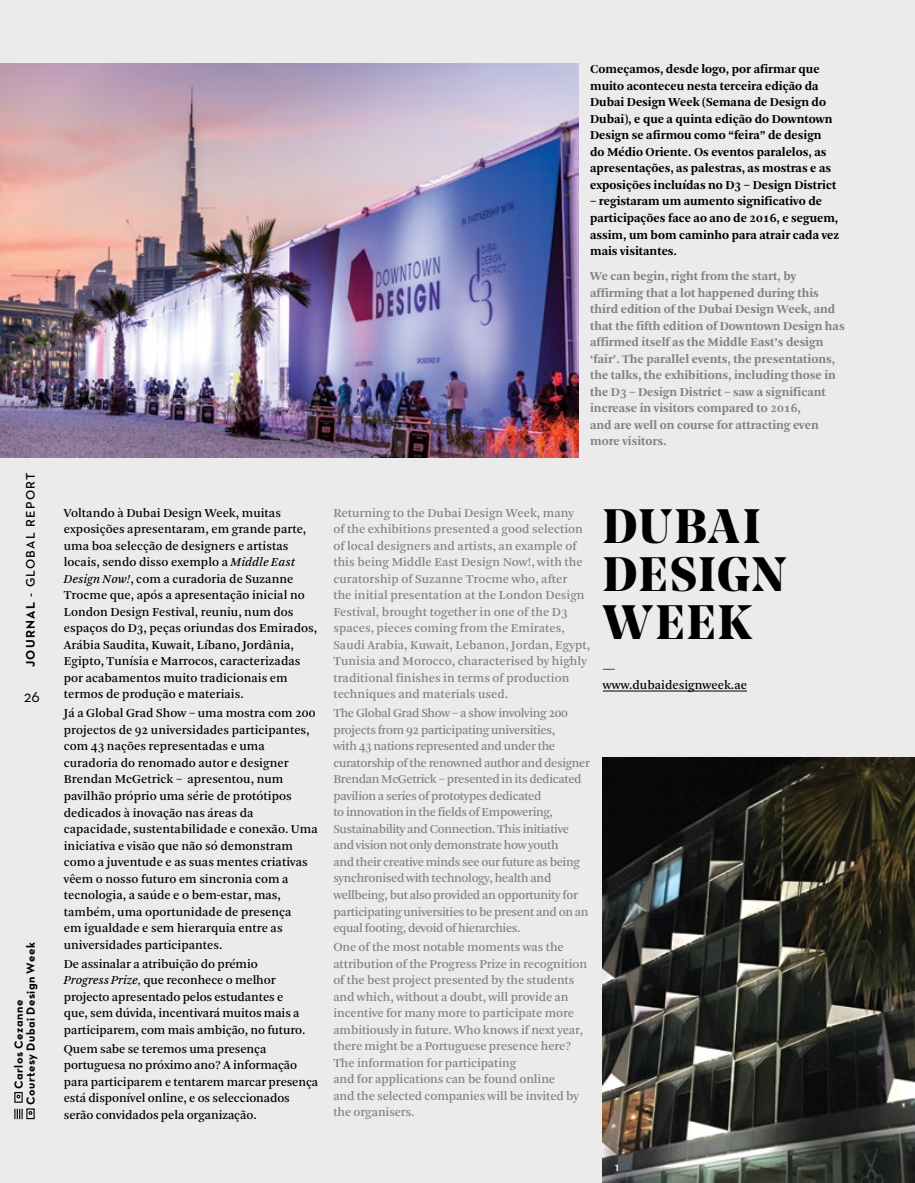
<style>
.page{position:relative;width:915px;height:1183px;background:#fff}
.page>*{position:absolute;margin:0;border:0;box-sizing:border-box;transform-origin:0 0}
.t1{font:700 48px/48px "Noe Display";letter-spacing:.035em;color:#000}
.t2{font:16.5px "Neutraface Text";color:#000}
.t3{font:12.75px/16.5px "Arnhem";color:#000}
.t4{font:12.75px/16.5px "Arnhem";letter-spacing:-.01em;color:#808285}
.t5{font:12.75px/16.5px "Arnhem";letter-spacing:-.03em;color:#808285}
.t6{font:700 12.75px/16.5px "Arnhem";color:#000}
.t7{font:700 12.75px/16.5px "Arnhem";color:#808285}
.t8{font:600 12.75px "Neutraface 2 Text";letter-spacing:.1em;color:#000}
.t9{font:12px/12px "Neutraface Text Bold Alt";letter-spacing:.04em;color:#000}
.t10{font:12px "Neutraface Text Demi Alt";color:#fff}
.s1{font-weight:700}
.s2{font-style:italic}
</style>
<div class="page">
<div style="left:0;top:0;width:914px;height:1182px;background:#ebebec"></div>
<hr style="left:602px;top:690px;width:144px;height:1px;background:#000">
<img style="left:0;top:64px;width:577px;height:393px">
<img style="left:602px;top:757px;width:312px;height:425px">
<svg style="left:14px;top:1108px;width:9px;height:10px"></svg>
<p class="t8" style="left:22px;top:667px;width:196px;rotate:-90deg"><span class="s1">JOURNAL</span> - GLOBAL REPORT</p>
<p class="t2" style="left:24px;top:686px;width:18px">26</p>
<p class="t9" style="left:12px;top:1104px;width:164px;text-indent:16px;rotate:-90deg">Carlos Cezanne<br>Courtesy Dubai Design Week</p>
<p class="t6" style="left:590px;top:61px;width:248px">Começamos, desde logo, por afirmar que muito aconteceu nesta terceira edição da Dubai Design Week (Semana de Design do Dubai), e que a quinta edição do Downtown Design se afirmou como “feira” de design do Médio Oriente. Os eventos paralelos, as apresentações, as palestras, as mostras e as exposições incluídas no D3 – Design District</p>
<p class="t6" style="left:590px;top:193px;width:250px">– registaram um aumento significativo de participações face ao ano de 2016, e seguem, assim, um bom caminho para atrair cada vez mais visitantes.</p>
<p class="t7" style="left:590px;top:268px;width:256px">We can begin, right from the start, by affirming that a lot happened during this third edition of the Dubai Design Week, and that the fifth edition of Downtown Design has affirmed itself as the Middle East’s design ‘fair’. The parallel events, the presentations, the talks, the exhibitions, including those in the D3 – Design District – saw a significant increase in visitors compared to 2016,<br>and are well on course for attracting even more visitors.</p>
<p class="t3" style="left:64px;top:504px;width:255px">Voltando à Dubai Design Week, muitas exposições apresentaram, em grande parte, uma boa selecção de designers e artistas locais, sendo disso exemplo a <span class="s2">Middle East Design Now!</span>, com a curadoria de Suzanne Trocme que, após a apresentação inicial no London Design Festival, reuniu, num dos espaços do D3, peças oriundas dos Emirados, Arábia Saudita, Kuwait, Líbano, Jordânia, Egipto, Tunísia e Marrocos, caracterizadas por acabamentos muito tradicionais em termos de produção e materiais.</p>
<p class="t3" style="left:64px;top:705px;width:255px">Já a Global Grad Show – uma mostra com 200 projectos de 92 universidades participantes, com 43 nações representadas e uma curadoria do renomado autor e designer Brendan McGetrick – apresentou, num pavilhão próprio uma série de protótipos dedicados à inovação nas áreas da capacidade, sustentabilidade e conexão. Uma iniciativa e visão que não só demonstram como a juventude e as suas mentes criativas vêem o nosso futuro em sincronia com a tecnologia, a saúde e o bem-estar, mas, também, uma oportunidade de presença<br>em igualdade e sem hierarquia entre as universidades participantes.</p>
<p class="t3" style="left:64px;top:955px;width:243px">De assinalar a atribuição do prémio <span class="s2">Progress Prize,</span> que reconhece o melhor projecto apresentado pelos estudantes e que, sem dúvida, incentivará muitos mais a participarem, com mais ambição, no futuro.</p>
<p class="t3" style="left:64px;top:1040px;width:256px">Quem sabe se teremos uma presença portuguesa no próximo ano? A informação para participarem e tentarem marcar presença está disponível online, e os seleccionados serão convidados pela organização.</p>
<p class="t4" style="left:333px;top:504px;width:258px">Returning to the Dubai Design Week, many<br>of the exhibitions presented a good selection of local designers and artists, an example of this being Middle East Design Now!, with the curatorship of Suzanne Trocme who, after<br>the initial presentation at the London Design Festival, brought together in one of the D3 spaces, pieces coming from the Emirates, Saudi Arabia, Kuwait, Lebanon, Jordan, Egypt, Tunisia and Morocco, characterised by highly traditional finishes in terms of production techniques and materials used.</p>
<p class="t5" style="left:333px;top:705px;width:258px">The Global Grad Show – a show involving 200 projects from 92 participating universities,<br>with 43 nations represented and under the curatorship of the renowned author and designer Brendan McGetrick – presented in its dedicated pavilion a series of prototypes dedicated<br>to innovation in the fields of Empowering, Sustainability and Connection. This initiative and vision not only demonstrate how youth<br>and their creative minds see our future as being synchronised with technology, health and wellbeing, but also provided an opportunity for participating universities to be present and on an equal footing, devoid of hierarchies.</p>
<p class="t4" style="left:333px;top:938px;width:255px">One of the most notable moments was the attribution of the Progress Prize in recognition of the best project presented by the students and which, without a doubt, will provide an incentive for many more to participate more ambitiously in future. Who knows if next year, there might be a Portuguese presence here?<br>The information for participating<br>and for applications can be found online<br>and the selected companies will be invited by the organisers.</p>
<h1 class="t1" style="left:602px;top:501px;width:184px">DUBAI<br>DESIGN<br>WEEK</h1>
<p class="t3" style="left:602px;top:660px;width:145px">— www.dubaidesignweek.ae</p>
<p class="t10" style="left:614px;top:1159px;width:5px">1</p>
</div>
